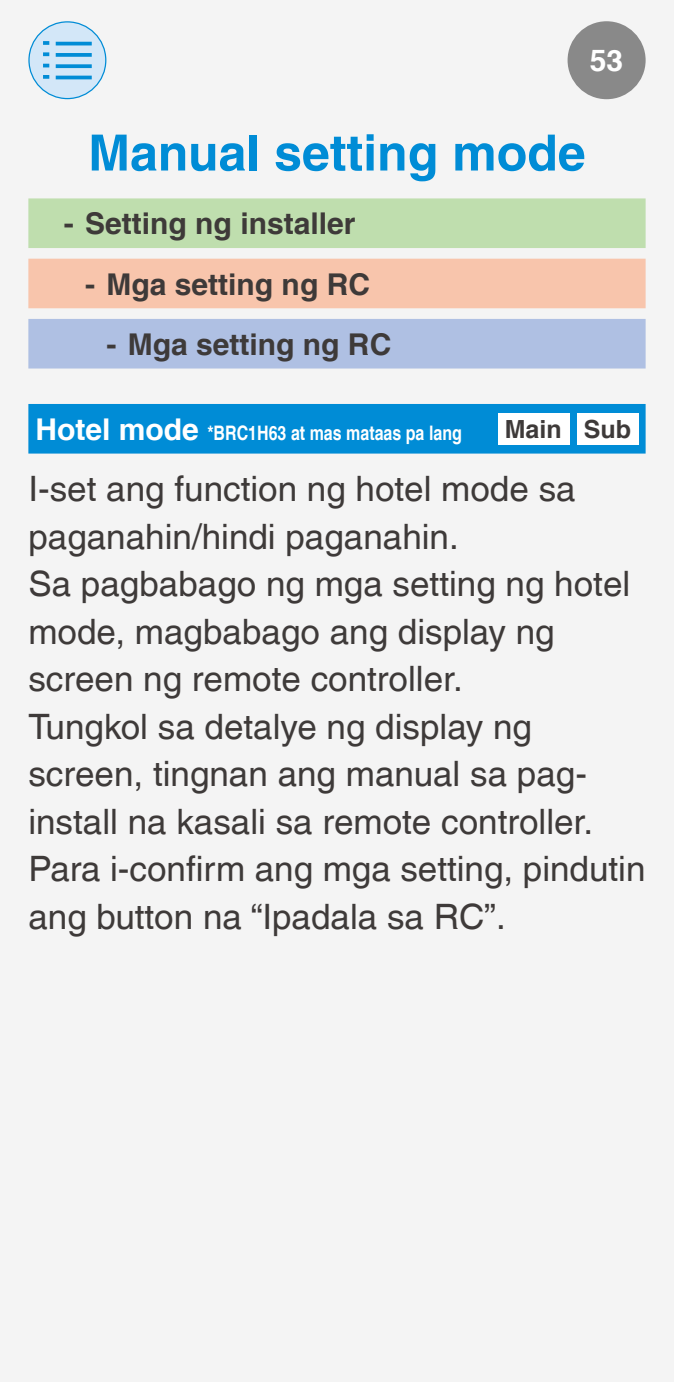
<style>
.page{position:relative;width:674px;height:1382px;background:#fff}
.page>*{position:absolute;margin:0;border:0;box-sizing:border-box;transform-origin:0 0}
.t1{font:700 50px "Helvetica LT Com";color:#008cd6}
.t2{font:35px/47.5px "Helvetica LT Com";color:#3e3a39}
.t3{font:700 30px "Helvetica LT Com";color:#3e3a39}
.t4{font:700 30px "Helvetica LT Com";color:#fff}
.t5{font:700 25px "Helvetica LT Com";color:#3e3a39}
.t6{font:700 20px "Helvetica LT Com";color:#fff;scale:.8 1}
.s1{font-size:30px}
</style>
<div class="page">
<div style="left:0;top:0;width:673px;height:1382px;background:#f4f4f4"></div>
<div style="left:567px;top:21px;width:78px;height:78px;background:#898989;border-radius:50%"></div>
<div style="left:29px;top:22px;width:77px;height:77px;background:#d3e7f8;border-radius:50%"></div>
<div style="left:28px;top:21px;width:78px;height:78px;border:1px solid #008cd6;border-radius:50%"></div>
<hr style="left:56px;top:42px;width:36px;height:3px;background:#008cd6">
<svg style="left:43px;top:41px;width:6px;height:4px"></svg>
<svg style="left:56px;top:53px;width:36px;height:4px"></svg>
<svg style="left:43px;top:52px;width:6px;height:4px"></svg>
<svg style="left:56px;top:64px;width:36px;height:4px"></svg>
<svg style="left:43px;top:64px;width:6px;height:3px"></svg>
<hr style="left:56px;top:76px;width:36px;height:3px;background:#008cd6">
<svg style="left:43px;top:75px;width:6px;height:4px"></svg>
<div style="left:28px;top:319px;width:617px;height:50px;background:#afc0e3"></div>
<div style="left:28px;top:259px;width:617px;height:49px;background:#f8c5ac"></div>
<div style="left:28px;top:198px;width:617px;height:50px;background:#bfdeae"></div>
<div style="left:28px;top:404px;width:617px;height:50px;background:#008cd6"></div>
<div style="left:576px;top:413px;width:62px;height:32px;background:#fff"></div>
<div style="left:497px;top:413px;width:72px;height:32px;background:#fff"></div>
<p class="t4" style="left:589px;top:42px;width:35px">53</p>
<h1 class="t1" style="left:88px;top:122px;width:498px">Manual setting mode</h1>
<p class="t3" style="left:64px;top:205px;width:293px">- Setting ng installer</p>
<p class="t3" style="left:85px;top:266px;width:286px">- Mga setting ng RC</p>
<p class="t3" style="left:106px;top:326px;width:286px">- Mga setting ng RC</p>
<p class="t6" style="left:35px;top:421px;width:534px"><span class="s1">Hotel mode</span> *BRC1H63 at mas mataas pa lang</p>
<p class="t2" style="left:28px;top:465px;width:618px">I-set ang function ng hotel mode sa paganahin/hindi paganahin.<br>Sa pagbabago ng mga setting ng hotel mode, magbabago ang display ng screen ng remote controller.<br>Tungkol sa detalye ng display ng screen, tingnan ang manual sa pag&shy;install na kasali sa remote controller.<br>Para i-confirm ang mga setting, pindutin ang button na “Ipadala sa RC”.</p>
<p class="t5" style="left:504px;top:414px;width:128px">Main Sub</p>
</div>
